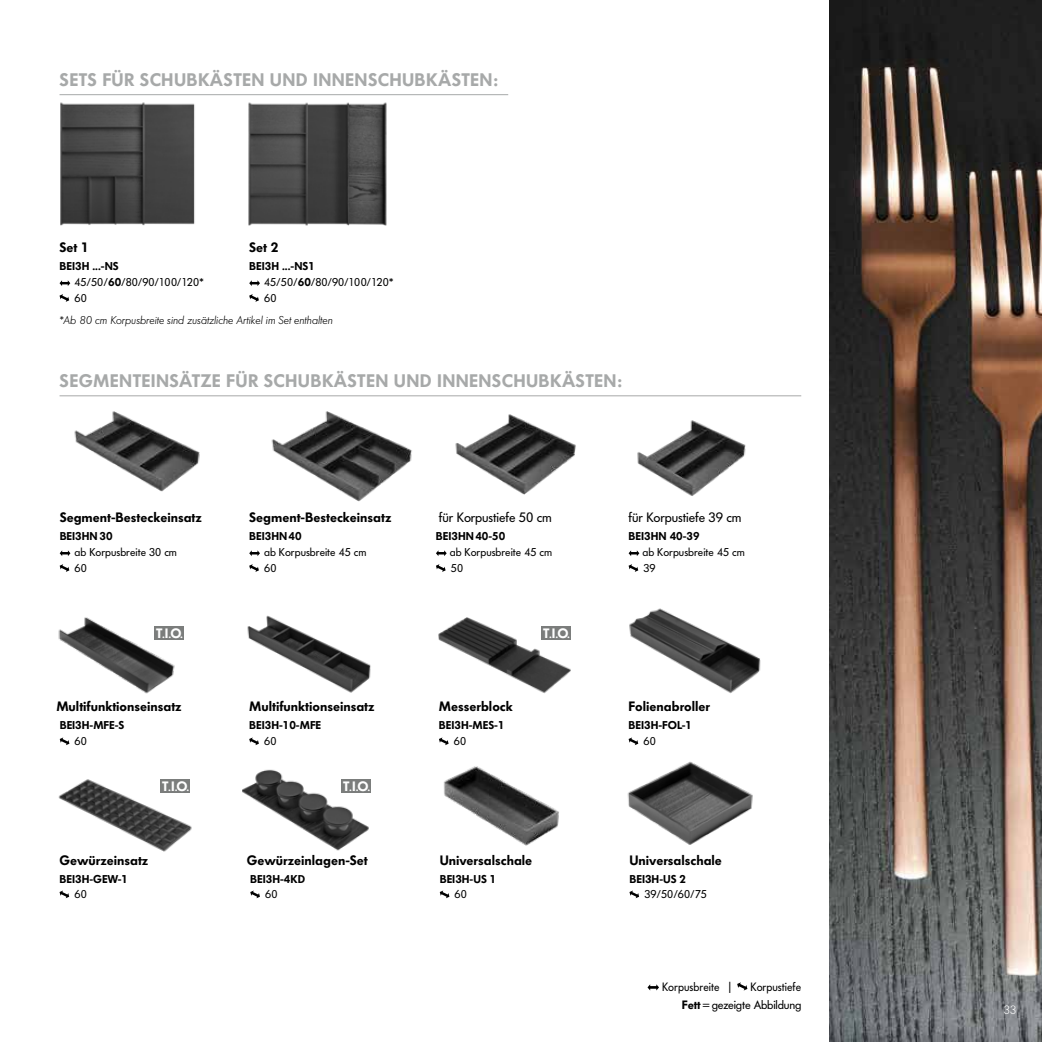
<style>
.page{position:relative;width:1042px;height:1042px;background:#fff}
.page>*{position:absolute;margin:0;border:0;box-sizing:border-box;transform-origin:0 0}
.t1{font:600 18px "Futura BQ";letter-spacing:.02em;color:#a7a9a9}
.t2{font:600 13.5px "Futura BQ";color:#000}
.t3{font:13.5px "Futura BQ";letter-spacing:-.01em;color:#000}
.t4{font:600 13.5px "Futura BQ";color:#fff}
.t5{font:12px/18px "Futura BQ";color:#000;text-align:right;scale:.95 1}
.t6{font:300 12px "Futura BQ";color:#fff}
.t7{font:11.25px/15.8px "Futura BQ";color:#000}
.t8{font:600 11.25px "Futura BQ";color:#000}
.t9{font:italic 300 11.25px "Futura BQ";color:#000}
.s1{font-weight:600}
.s2{font-weight:400}
</style>
<div class="page">
<img style="left:829px;top:0;width:213px;height:1042px">
<img style="left:60px;top:102px;width:135px;height:123px">
<img style="left:248px;top:102px;width:139px;height:123px">
<img style="left:455px;top:414px;width:121px;height:80px">
<img style="left:637px;top:420px;width:109px;height:76px">
<img style="left:271px;top:411px;width:141px;height:91px">
<img style="left:74px;top:411px;width:126px;height:81px">
<img style="left:58px;top:779px;width:134px;height:73px">
<img style="left:438px;top:617px;width:133px;height:77px">
<img style="left:629px;top:608px;width:132px;height:86px">
<img style="left:58px;top:617px;width:126px;height:77px">
<img style="left:242px;top:769px;width:129px;height:82px">
<img style="left:247px;top:615px;width:124px;height:78px">
<img style="left:443px;top:766px;width:116px;height:80px">
<img style="left:627px;top:761px;width:126px;height:83px">
<svg style="left:60px;top:280px;width:10px;height:6px"></svg>
<svg style="left:60px;top:294px;width:9px;height:8px"></svg>
<svg style="left:439px;top:737px;width:10px;height:8px"></svg>
<svg style="left:628px;top:737px;width:10px;height:8px"></svg>
<svg style="left:60px;top:890px;width:9px;height:8px"></svg>
<svg style="left:60px;top:737px;width:9px;height:8px"></svg>
<svg style="left:250px;top:890px;width:10px;height:8px"></svg>
<svg style="left:249px;top:737px;width:10px;height:8px"></svg>
<svg style="left:440px;top:890px;width:9px;height:8px"></svg>
<svg style="left:629px;top:890px;width:10px;height:8px"></svg>
<svg style="left:249px;top:280px;width:11px;height:6px"></svg>
<svg style="left:249px;top:294px;width:10px;height:8px"></svg>
<div style="left:541px;top:626px;width:30px;height:13px;background:#7b7d7c"></div>
<div style="left:154px;top:626px;width:30px;height:13px;background:#7b7d7c"></div>
<div style="left:341px;top:779px;width:30px;height:13px;background:#7b7d7c"></div>
<div style="left:160px;top:779px;width:30px;height:13px;background:#7b7d7c"></div>
<hr style="left:60px;top:94px;width:448px;height:1px;background:#a7a9a9">
<svg style="left:647px;top:984px;width:12px;height:6px"></svg>
<svg style="left:737px;top:982px;width:10px;height:8px"></svg>
<svg style="left:249px;top:550px;width:11px;height:6px"></svg>
<svg style="left:249px;top:564px;width:10px;height:8px"></svg>
<svg style="left:60px;top:550px;width:10px;height:6px"></svg>
<svg style="left:60px;top:564px;width:9px;height:8px"></svg>
<svg style="left:436px;top:550px;width:11px;height:6px"></svg>
<svg style="left:436px;top:564px;width:10px;height:8px"></svg>
<svg style="left:628px;top:550px;width:11px;height:6px"></svg>
<svg style="left:628px;top:564px;width:10px;height:8px"></svg>
<hr style="left:60px;top:395px;width:741px;height:1px;background:#a7a9a9">
<h1 class="t1" style="left:60px;top:68px;width:440px">SETS FÜR SCHUBKÄSTEN UND INNENSCHUBKÄSTEN:</h1>
<p class="t2" style="left:60px;top:239px;width:31px">Set 1</p>
<p class="t2" style="left:249px;top:239px;width:31px">Set 2</p>
<p class="t7" style="left:74px;top:258px;width:131px;text-indent:-15px"><span class="s1">BEI3H ...-NS<br></span>45/50/<span class="s1">60</span>/80/90/100/120*<br>60</p>
<p class="t7" style="left:264px;top:258px;width:131px;text-indent:-15px"><span class="s1">BEI3H ...-NS1<br></span>45/50/<span class="s1">60</span>/80/90/100/120*<br>60</p>
<p class="t9" style="left:59px;top:313px;width:275px">*Ab 80 cm Korpusbreite sind zusätzliche Artikel im Set enthalten</p>
<h1 class="t1" style="left:60px;top:369px;width:564px">SEGMENTEINSÄTZE FÜR SCHUBKÄSTEN UND INNENSCHUBKÄSTEN:</h1>
<p class="t2" style="left:60px;top:509px;width:144px">Segment-Besteckeinsatz</p>
<p class="t2" style="left:249px;top:509px;width:144px">Segment-Besteckeinsatz</p>
<p class="t3" style="left:439px;top:509px;width:114px">für Korpustiefe 50 cm</p>
<p class="t3" style="left:628px;top:509px;width:114px">für Korpustiefe 39 cm</p>
<p class="t8" style="left:60px;top:529px;width:54px">BEI3HN 30</p>
<p class="t7" style="left:75px;top:544px;width:104px">ab Korpusbreite 30 cm<br>60</p>
<p class="t8" style="left:249px;top:529px;width:54px">BEI3HN40</p>
<p class="t7" style="left:264px;top:544px;width:104px">ab Korpusbreite 45 cm<br>60</p>
<p class="t8" style="left:436px;top:529px;width:71px">BEI3HN40-50</p>
<p class="t7" style="left:450px;top:544px;width:104px">ab Korpusbreite 45 cm<br>50</p>
<p class="t8" style="left:628px;top:529px;width:73px">BEI3HN 40-39</p>
<p class="t7" style="left:642px;top:544px;width:104px">ab Korpusbreite 45 cm<br>39</p>
<p class="t4" style="left:156px;top:624px;width:28px">T<span class="s2">.</span>I<span class="s2">.</span>O<span class="s2">.</span></p>
<p class="t4" style="left:543px;top:624px;width:28px">T<span class="s2">.</span>I<span class="s2">.</span>O<span class="s2">.</span></p>
<p class="t2" style="left:56px;top:698px;width:127px">Multifunktionseinsatz</p>
<p class="t2" style="left:249px;top:698px;width:127px">Multifunktionseinsatz</p>
<p class="t2" style="left:439px;top:698px;width:75px">Messerblock</p>
<p class="t2" style="left:628px;top:698px;width:83px">Folienabroller</p>
<p class="t8" style="left:60px;top:718px;width:66px">BEI3H-MFE-S</p>
<p class="t7" style="left:75px;top:733px;width:14px">60</p>
<p class="t8" style="left:249px;top:718px;width:73px">BEI3H-10-MFE</p>
<p class="t7" style="left:264px;top:733px;width:14px">60</p>
<p class="t8" style="left:439px;top:718px;width:67px">BEI3H-MES-1</p>
<p class="t7" style="left:454px;top:733px;width:14px">60</p>
<p class="t8" style="left:628px;top:718px;width:65px">BEI3H-FOL-1</p>
<p class="t7" style="left:643px;top:733px;width:14px">60</p>
<p class="t4" style="left:162px;top:777px;width:28px">T<span class="s2">.</span>I<span class="s2">.</span>O<span class="s2">.</span></p>
<p class="t4" style="left:343px;top:777px;width:28px">T<span class="s2">.</span>I<span class="s2">.</span>O<span class="s2">.</span></p>
<p class="t2" style="left:60px;top:851px;width:90px">Gewürzeinsatz</p>
<p class="t2" style="left:247px;top:851px;width:122px">Gewürzeinlagen-Set</p>
<p class="t2" style="left:440px;top:851px;width:94px">Universalschale</p>
<p class="t2" style="left:629px;top:851px;width:94px">Universalschale</p>
<p class="t8" style="left:60px;top:871px;width:70px">BEI3H-GEW-1</p>
<p class="t7" style="left:74px;top:886px;width:14px">60</p>
<p class="t8" style="left:250px;top:871px;width:56px">BEI3H-4KD</p>
<p class="t7" style="left:265px;top:886px;width:14px">60</p>
<p class="t8" style="left:440px;top:871px;width:58px">BEI3H-US 1</p>
<p class="t7" style="left:455px;top:886px;width:14px">60</p>
<p class="t8" style="left:629px;top:871px;width:58px">BEI3H-US 2</p>
<p class="t7" style="left:644px;top:886px;width:64px">39/50/60/75</p>
<p class="t5" style="left:662px;top:977px;width:74px">Korpusbreite |</p>
<p class="t5" style="left:682px;top:977px;width:127px">Korpustiefe<br><span class="s1">Fett</span>=gezeigte Abbildung</p>
<p class="t6" style="left:1003px;top:1002px;width:14px">33</p>
</div>
